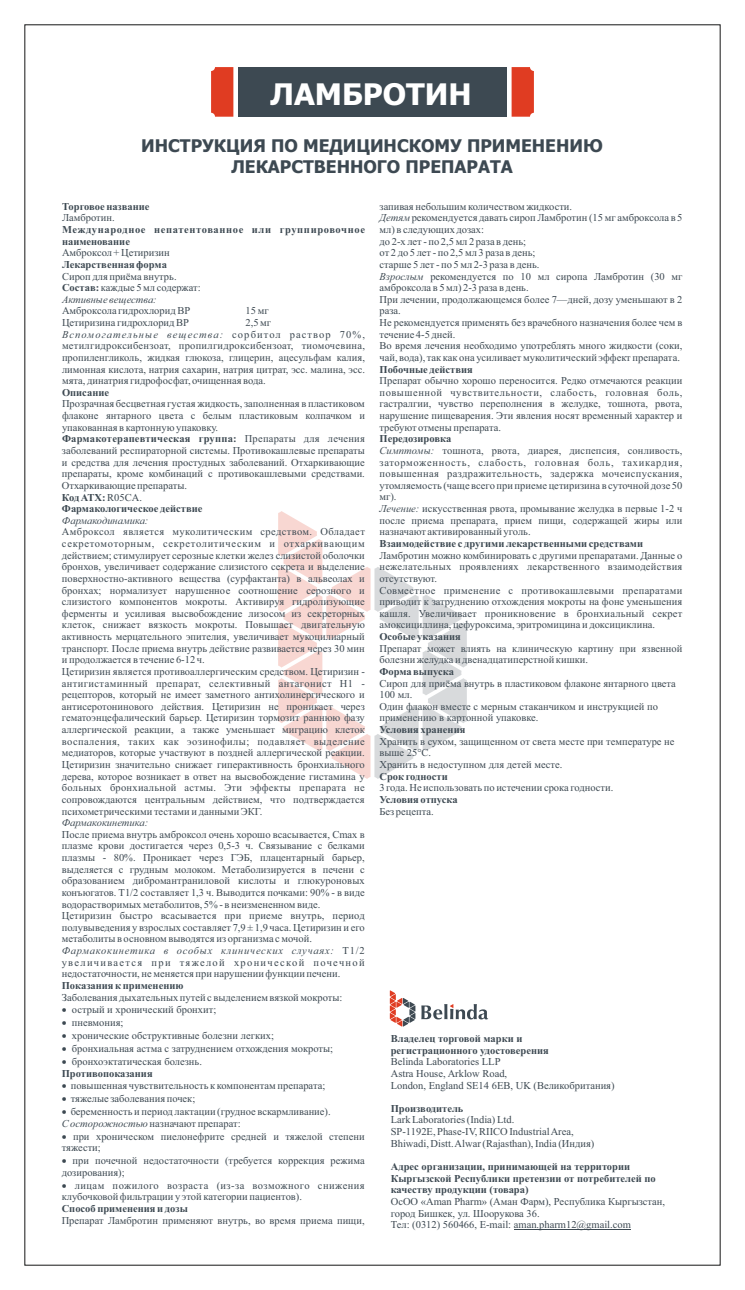
<style>
.page{position:relative;width:745px;height:1290px;background:#fff}
.page>*{position:absolute;margin:0;border:0;box-sizing:border-box;transform-origin:0 0}
.t1{font:700 29.75px "Tahoma";color:#fff}
.t2{font:700 17.5px/21.2px "Tahoma";color:#3d4952;text-align:center}
.t3{font:10.5px/11.5px "Times New Roman";color:#3d4952}
.t4{font:700 10.5px/11.5px "Times New Roman";color:#3d4952}
.t5{font:700 10.5px/11.5px "Times New Roman";letter-spacing:.06em;color:#3d4952}
.t6{font:italic 10.5px "Times New Roman";color:#3d4952}
.s1{font-weight:700}
.s2{font-style:italic}
</style>
<div class="page">
<svg style="left:278px;top:511px;width:188px;height:268px"></svg>
<svg style="left:514px;top:1229px;width:116px;height:1px"></svg>
<svg style="left:389px;top:990px;width:26px;height:36px"></svg>
<svg style="left:421px;top:1004px;width:67px;height:15px"></svg>
<svg style="left:211px;top:67px;width:22px;height:50px"></svg>
<div style="left:238px;top:67px;width:268px;height:50px;background:#3d4952"></div>
<svg style="left:511px;top:67px;width:22px;height:50px"></svg>
<h1 class="t1" style="left:270px;top:82px;width:202px">ЛАМБРОТИН</h1>
<h2 class="t2" style="left:141px;top:136px;width:462px">ИНСТРУКЦИЯ ПО МЕДИЦИНСКОМУ ПРИМЕНЕНИЮ<br>ЛЕКАРСТВЕННОГО ПРЕПАРАТА</h2>
<p class="t4" style="left:62px;top:202px;width:89px">Торговое название</p>
<p class="t3" style="left:62px;top:213px;width:54px">Ламбротин.</p>
<p class="t5" style="left:62px;top:225px;width:304px">Международное непатентованное или группировочное наименование</p>
<p class="t3" style="left:62px;top:248px;width:109px">Амброксол + Цетиризин</p>
<p class="t4" style="left:62px;top:260px;width:106px">Лекарственная форма</p>
<p class="t3" style="left:62px;top:271px;width:140px">Сироп для приёма внутрь.<br><span class="s1">Состав:</span> каждые 5 мл содержат:<br><span class="s2">Активные вещества:</span></p>
<p class="t3" style="left:62px;top:306px;width:130px">Амброксола гидрохлорид BP</p>
<p class="t3" style="left:245px;top:306px;width:25px">15 мг</p>
<p class="t3" style="left:62px;top:318px;width:128px">Цетиризина гидрохлорид BP</p>
<p class="t3" style="left:62px;top:318px;width:304px;text-indent:183px">2,5 мг <span class="s2">Вспомогательные вещества:</span> сорбитол раствор 70%, метилгидроксибензоат, пропилгидроксибензоат, тиомочевина, пропиленгликоль, жидкая глюкоза, глицерин, ацесульфам калия, лимонная кислота, натрия сахарин, натрия цитрат, эсс. малина, эсс. мята, динатрия гидрофосфат, очищенная вода.</p>
<p class="t4" style="left:62px;top:388px;width:49px">Описание</p>
<p class="t3" style="left:62px;top:399px;width:304px">Прозрачная бесцветная густая жидкость, заполненная в пластиковом флаконе янтарного цвета с белым пластиковым колпачком и упакованная в картонную упаковку.<br><span class="s1">Фармакотерапевтическая группа:</span> Препараты для лечения заболеваний респираторной системы. Противокашлевые препараты и средства для лечения простудных заболеваний. Отхаркивающие препараты, кроме комбинаций с противокашлевыми средствами.<br>Отхаркивающие препараты.<br><span class="s1">Код АТХ:</span>R05CA.<br><span class="s1">Фармакологическое действие</span></p>
<p class="t6" style="left:62px;top:516px;width:88px">Фармакодинамика:</p>
<p class="t3" style="left:62px;top:527px;width:304px">Амброксол является муколитическим средством. Обладает секретомоторным, секретолитическим и отхаркивающим действием; стимулирует серозные клетки желез слизистой оболочки бронхов, увеличивает содержание слизистого секрета и выделение поверхностно-активного вещества (сурфактанта) в альвеолах и бронхах; нормализует нарушенное соотношение серозного и слизистого компонентов мокроты. Активируя гидролизующие ферменты и усиливая высвобождение лизосом из секреторных клеток, снижает вязкость мокроты. Повышает двигательную активность мерцательного эпителия, увеличивает мукоцилиарный транспорт. После приема внутрь действие развивается через 30 мин и продолжается в течение 6-12 ч.<br>Цетиризин является противоаллергическим средством. Цетиризин - антигистаминный препарат, селективный антагонист Н1 - рецепторов, который не имеет заметного антихолинергического и антисеротонинового действия. Цетиризин не проникает через гематоэнцефалический барьер. Цетиризин тормозит раннюю фазу аллергической реакции, а также уменьшает миграцию клеток воспаления, таких как эозинофилы; подавляет выделение медиаторов, которые участвуют в поздней аллергической реакции.<br>Цетиризин значительно снижает гиперактивность бронхиального дерева, которое возникает в ответ на высвобождение гистамина у больных бронхиальной астмы. Эти эффекты препарата не сопровождаются центральным действием, что подтверждается психометрическими тестами и данными ЭКГ.</p>
<p class="t6" style="left:62px;top:819px;width:88px">Фармакокинетика:</p>
<p class="t3" style="left:62px;top:829px;width:304px">После приема внутрь амброксол очень хорошо всасывается, Сmax в плазме крови достигается через 0,5-3 ч. Связывание с белками плазмы - 80%. Проникает через ГЭБ, плацентарный барьер, выделяется с грудным молоком. Метаболизируется в печени с образованием дибромантраниловой кислоты и глюкуроновых конъюгатов. Т1/2 составляет 1,3 ч. Выводится почками: 90% - в виде водорастворимых метаболитов, 5% - в неизмененном виде.<br>Цетиризин быстро всасывается при приеме внутрь, период полувыведения у взрослых составляет 7,9 ± 1,9 часа. Цетиризин и его метаболиты в основном выводятся из организма с мочой.<br><span class="s2">Фармакокинетика в особых клинических случаях:</span> Т1/2 увеличивается при тяжелой хронической почечной недостаточности, не меняется при нарушении функции печени.</p>
<p class="t4" style="left:62px;top:981px;width:123px">Показания к применению</p>
<p class="t3" style="left:62px;top:992px;width:282px">Заболевания дыхательных путей с выделением вязкой мокроты:</p>
<p class="t3" style="left:62px;top:1005px;width:156px">• острый и хронический бронхит;</p>
<p class="t3" style="left:62px;top:1018px;width:63px">• пневмония;</p>
<p class="t3" style="left:62px;top:1031px;width:213px">• хронические обструктивные болезни легких;</p>
<p class="t3" style="left:62px;top:1044px;width:273px">• бронхиальная астма с затруднением отхождения мокроты;</p>
<p class="t3" style="left:62px;top:1056px;width:142px">• бронхоэктатическая болезнь.<br><span class="s1">Противопоказания</span></p>
<p class="t3" style="left:62px;top:1081px;width:265px">• повышенная чувствительность к компонентам препарата;</p>
<p class="t3" style="left:62px;top:1094px;width:135px">• тяжелые заболевания почек;</p>
<p class="t3" style="left:62px;top:1107px;width:270px">• беременность и период лактации (грудное вскармливание).<br><span class="s2">С осторожностью</span> назначают препарат:</p>
<p class="t3" style="left:62px;top:1131px;width:304px">• при хроническом пиелонефрите средней и тяжелой степени тяжести;</p>
<p class="t3" style="left:62px;top:1156px;width:304px">• при почечной недостаточности (требуется коррекция режима дозирования);</p>
<p class="t3" style="left:62px;top:1180px;width:304px">• лицам пожилого возраста (из-за возможного снижения клубочковой фильтрации у этой категории пациентов).</p>
<p class="t4" style="left:62px;top:1204px;width:128px">Способ применения и дозы</p>
<p class="t3" style="left:62px;top:1215px;width:304px">Препарат Ламбротин применяют внутрь, во время приема пищи,</p>
<p class="t3" style="left:379px;top:201px;width:304px">запивая небольшим количеством жидкости.<br><span class="s2">Детям</span>рекомендуется давать сироп Ламбротин (15 мг амброксола в 5 мл) в следующих дозах:<br>до 2-х лет - по 2,5 мл 2 раза в день;<br>от 2 до 5 лет - по 2,5 мл 3 раза в день;<br>старше 5 лет - по 5 мл 2-3 раза в день.<br><span class="s2">Взрослым</span> рекомендуется по 10 мл сиропа Ламбротин (30 мг амброксола в 5 мл) 2-3 раза в день.<br>При лечении, продолжающемся более 7—дней, дозу уменьшают в 2 раза.<br>Не рекомендуется применять без врачебного назначения более чем в течение 4-5 дней.<br>Во время лечения необходимо употреблять много жидкости (соки, чай, вода), так как она усиливает муколитический эффект препарата.</p>
<p class="t4" style="left:379px;top:364px;width:95px">Побочные действия</p>
<p class="t3" style="left:379px;top:376px;width:304px;text-align:justify">Препарат обычно хорошо переносится. Редко отмечаются реакции повышенной чувствительности, слабость, головная боль, гастралгии, чувство переполнения в желудке, тошнота, рвота, нарушение пищеварения. Эти явления носят временный характер и требуют отмены препарата.</p>
<p class="t3" style="left:379px;top:434px;width:304px"><span class="s1">Передозировка<br></span><span class="s2">Симптомы:</span> тошнота, рвота, диарея, диспепсия, сонливость, заторможенность, слабость, головная боль, тахикардия, повышенная раздражительность, задержка мочеиспускания, утомляемость (чаще всего при приеме цетиризина в суточной дозе 50 мг).<br><span class="s2">Лечение:</span> искусственная рвота, промывание желудка в первые 1-2 ч после приема препарата, прием пищи, содержащей жиры или назначают активированный уголь.</p>
<p class="t4" style="left:379px;top:539px;width:265px">Взаимодействие с другими лекарственными средствами</p>
<p class="t3" style="left:379px;top:550px;width:304px">Ламбротин можно комбинировать с другими препаратами. Данные о нежелательных проявлениях лекарственного взаимодействия отсутствуют.<br>Совместное применение с противокашлевыми препаратами приводит к затруднению отхождения мокроты на фоне уменьшения кашля. Увеличивает проникновение в бронхиальный секрет амоксициллина, цефуроксима, эритромицина и доксициклина.</p>
<p class="t4" style="left:379px;top:632px;width:83px">Особые указания</p>
<p class="t3" style="left:379px;top:643px;width:304px">Препарат может влиять на клиническую картину при язвенной болезни желудка и двенадцатиперстной кишки.</p>
<p class="t4" style="left:379px;top:667px;width:76px">Форма выпуска</p>
<p class="t3" style="left:379px;top:678px;width:298px">Сироп для приёма внутрь в пластиковом флаконе янтарного цвета 100 мл.<br>Один флакон вместе с мерным стаканчиком и инструкцией по применению в картонной упаковке.</p>
<p class="t4" style="left:379px;top:725px;width:87px">Условия хранения</p>
<p class="t3" style="left:379px;top:736px;width:296px">Хранить в сухом, защищенном от света месте при температуре не выше 25°С.<br>Хранить в недоступном для детей месте.</p>
<p class="t4" style="left:379px;top:771px;width:70px">Срок годности</p>
<p class="t3" style="left:379px;top:783px;width:235px">3 года. Не использовать по истечении срока годности.</p>
<p class="t4" style="left:379px;top:795px;width:80px">Условия отпуска</p>
<p class="t3" style="left:379px;top:806px;width:56px">Без рецепта.</p>
<p class="t4" style="left:390px;top:1034px;width:159px">Владелец торговой марки и регистрационного удостоверения</p>
<p class="t3" style="left:390px;top:1057px;width:225px">Belinda Laboratories LLP<br>Astra House, Arklow Road,<br>London, England SE14 6EB, UK (Великобритания)</p>
<p class="t4" style="left:390px;top:1103px;width:74px">Производитель</p>
<p class="t3" style="left:390px;top:1115px;width:205px">Lark Laboratories (India) Ltd.<br>SP-1192E, Phase-IV, RIICO Industrial Area,<br>Bhiwadi, Distt. Alwar (Rajasthan), India (Индия)</p>
<p class="t4" style="left:390px;top:1162px;width:266px">Адрес организации, принимающей на территории<br>Кыргызской Республики претензии от потребителей по качеству продукции (товара)</p>
<p class="t3" style="left:390px;top:1196px;width:276px">OcOO «Aman Pharm» (Аман Фарм), Республика Кыргызстан, город Бишкек, ул. Шоорукова 36.<br>Тел: (0312) 560466, E-mail: aman.pharm12@gmail.com</p>
</div>
